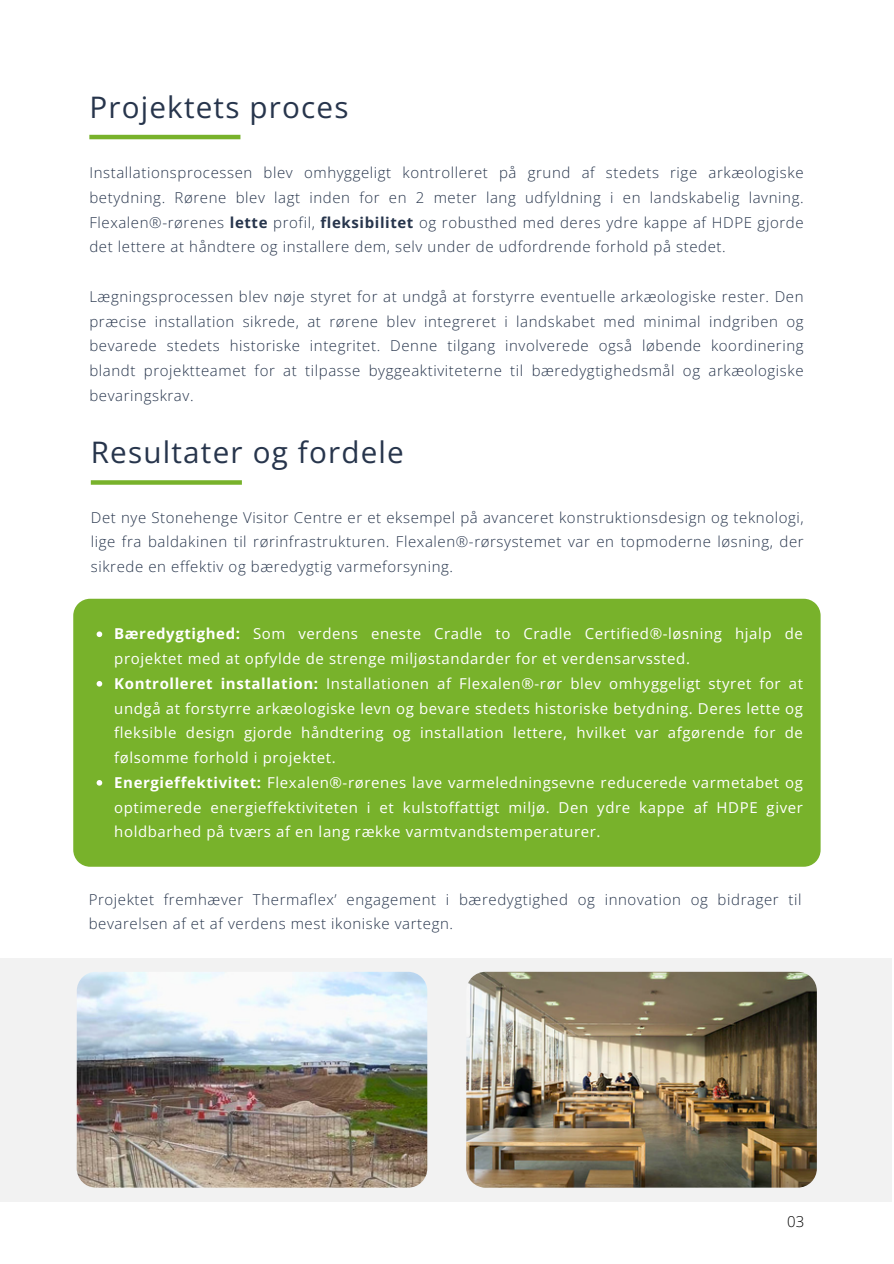
<style>
.page{position:relative;width:894px;height:1264px;background:#fff}
.page>*{position:absolute;margin:0;border:0;box-sizing:border-box;transform-origin:0 0}
.t1{font:29.7px "Open Sans";letter-spacing:.04em;color:#27354c}
.t2{font:300 15px/24.8px "Open Sans";letter-spacing:.04em;color:#27354c;text-align:justify}
.t3{font:15px/24.8px "Open Sans";letter-spacing:.04em;color:#fff;text-align:justify}
.t4{font:300 15px "Open Sans";color:#000}
.s1{font-weight:700}
</style>
<div class="page">
<hr style="left:89px;top:135px;width:151px;height:4px;background:#78b22b">
<div style="left:91px;top:480px;width:151px;height:5px;background:#78b22b"></div>
<div style="left:73px;top:598px;width:747px;height:268px;background:#78b22b"></div>
<div style="left:0;top:957px;width:891px;height:244px;background:#f2f2f2"></div>
<img style="left:77px;top:971px;width:350px;height:216px;border-radius:19px">
<svg style="left:97px;top:631px;width:5px;height:6px"></svg>
<svg style="left:97px;top:681px;width:5px;height:5px"></svg>
<svg style="left:97px;top:780px;width:5px;height:5px"></svg>
<img style="left:466px;top:971px;width:350px;height:216px">
<p class="t1" style="left:89px;top:86px;width:260px">Projektets proces</p>
<p class="t2" style="left:89px;top:160px;width:715px">Installationsprocessen blev omhyggeligt kontrolleret på grund af stedets rige arkæologiske betydning. Rørene blev lagt inden for en 2 meter lang udfyldning i en landskabelig lavning.<br>Flexalen®-rørenes <span class="s1">lette</span> profil, <span class="s1">fleksibilitet</span> og robusthed med deres ydre kappe af HDPE gjorde det lettere at håndtere og installere dem, selv under de udfordrende forhold på stedet.</p>
<p class="t2" style="left:89px;top:283px;width:715px">Lægningsprocessen blev nøje styret for at undgå at forstyrre eventuelle arkæologiske rester. Den præcise installation sikrede, at rørene blev integreret i landskabet med minimal indgriben og bevarede stedets historiske integritet. Denne tilgang involverede også løbende koordinering blandt projektteamet for at tilpasse byggeaktiviteterne til bæredygtighedsmål og arkæologiske bevaringskrav.</p>
<p class="t1" style="left:91px;top:431px;width:314px">Resultater og fordele</p>
<h1 class="t2" style="left:91px;top:504px;width:714px">Det nye Stonehenge Visitor Centre er et eksempel på avanceret konstruktionsdesign og teknologi, lige fra baldakinen til rørinfrastrukturen. Flexalen®-rørsystemet var en topmoderne løsning, der sikrede en effektiv og bæredygtig varmeforsyning.</h1>
<p class="t3" style="left:114px;top:621px;width:690px"><span class="s1">Bæredygtighed:</span> Som verdens eneste Cradle to Cradle Certified®-løsning hjalp de projektet med at opfylde de strenge miljøstandarder for et verdensarvssted.</p>
<p class="t3" style="left:114px;top:670px;width:690px"><span class="s1">Kontrolleret installation:</span> Installationen af Flexalen®-rør blev omhyggeligt styret for at undgå at forstyrre arkæologiske levn og bevare stedets historiske betydning. Deres lette og fleksible design gjorde håndtering og installation lettere, hvilket var afgørende for de følsomme forhold i projektet.</p>
<p class="t3" style="left:114px;top:769px;width:690px"><span class="s1">Energieffektivitet:</span> Flexalen®-rørenes lave varmeledningsevne reducerede varmetabet og optimerede energieffektiviteten i et kulstoffattigt miljø. Den ydre kappe af HDPE giver holdbarhed på tværs af en lang række varmtvandstemperaturer.</p>
<p class="t2" style="left:89px;top:886px;width:714px">Projektet fremhæver Thermaflex’ engagement i bæredygtighed og innovation og bidrager til bevarelsen af et af verdens mest ikoniske vartegn.</p>
<p class="t4" style="left:787px;top:1210px;width:19px">03</p>
</div>
